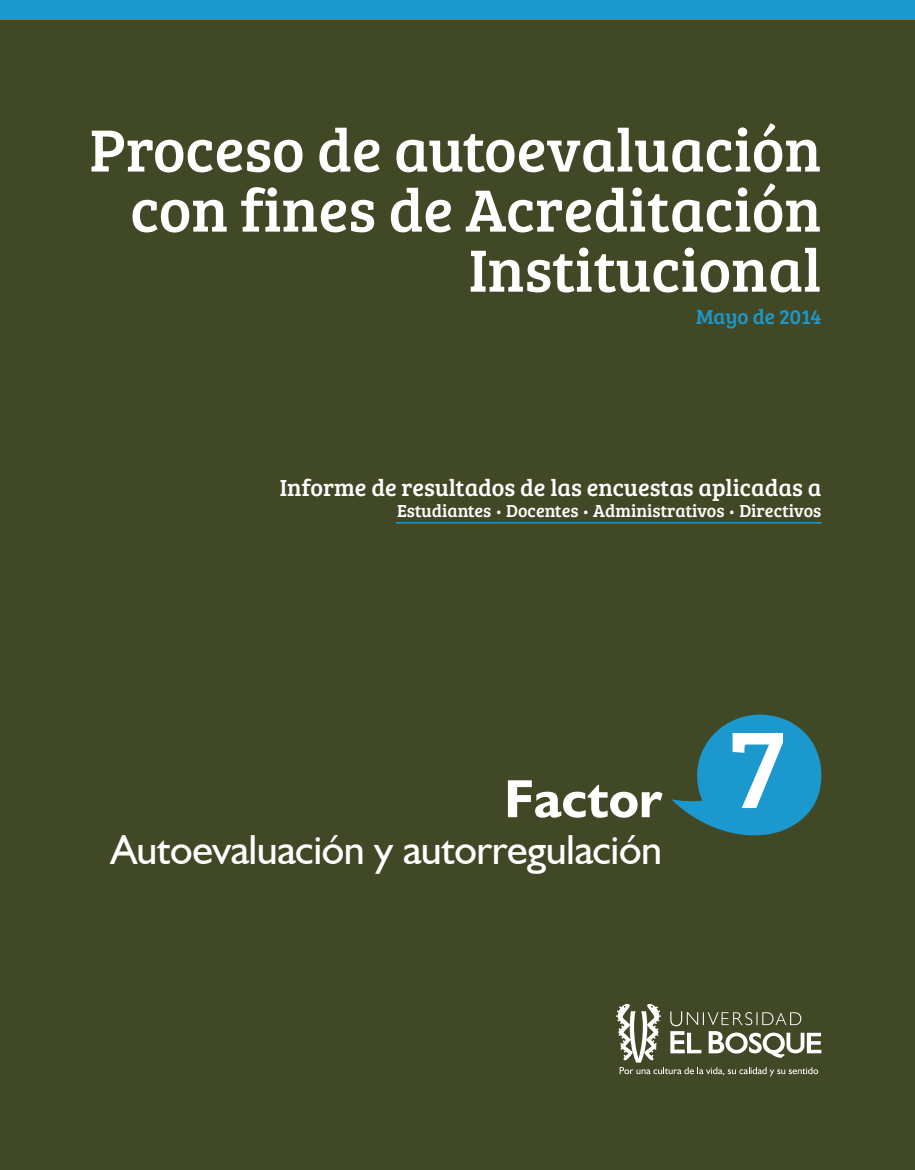
<style>
.page{position:relative;width:915px;height:1170px;background:#fff}
.page>*{position:absolute;margin:0;border:0;box-sizing:border-box;transform-origin:0 0}
.t1{font:61.5px/60px "Bree Serif";color:#fff;text-align:right}
.t2{font:700 54px "Humanist 521 BT";color:#fff}
.t3{font:42px "Humanist 521 BT";letter-spacing:-.01em;color:#fff}
.t4{font:24px "Bree Serif";color:#fff}
.t5{font:21px "Bree Serif";color:#1b99cf}
.t6{font:18px "Bree Serif";color:#fff}
.s1{font-size:15px}
</style>
<div class="page">
<div style="left:0;top:0;width:914px;height:1169px;background:#404826"></div>
<svg style="left:616px;top:1003px;width:205px;height:73px"></svg>
<hr style="left:395px;top:522px;width:426px;height:1px;background:#1b99cf">
<div style="left:0;top:0;width:914px;height:20px;background:#1b99cf"></div>
<svg style="left:671px;top:714px;width:150px;height:122px"></svg>
<p class="t1" style="left:89px;top:117px;width:733px">Proceso de autoevaluación con fines de Acreditación<br>Institucional</p>
<p class="t5" style="left:695px;top:301px;width:127px">Mayo de 2014</p>
<p class="t4" style="left:280px;top:469px;width:542px">Informe de resultados de las encuestas aplicadas a</p>
<p class="t6" style="left:397px;top:498px;width:425px">Estudiantes <span class="s1">•</span> Docentes <span class="s1">•</span> Administrativos <span class="s1">•</span> Directivos</p>
<p class="t2" style="left:504px;top:765px;width:282px">Factor <sup>7</sup></p>
<p class="t3" style="left:111px;top:823px;width:552px">Autoevaluación y autorregulación</p>
</div>
